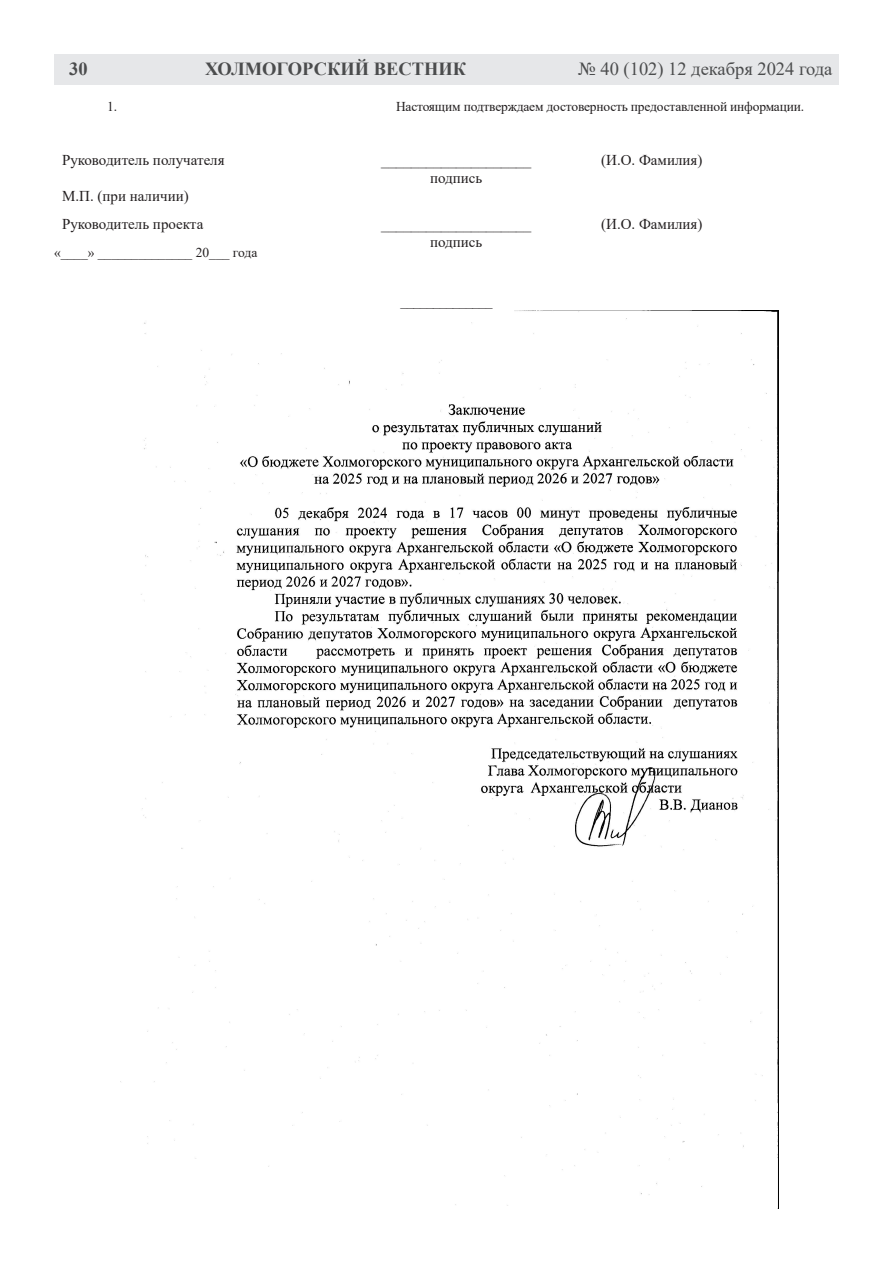
<style>
.page{position:relative;width:893px;height:1263px;background:#fff}
.page>*{position:absolute;margin:0;border:0;box-sizing:border-box;transform-origin:0 0}
.t1{font:18.45px "Times New Roman";color:#4b4c4d}
.t2{font:700 18.45px "Times New Roman";color:#4b4c4d}
.Обычный{font:15px "Times New Roman";color:#231f20}
.Обычный-2{font:13.5px "Times New Roman";letter-spacing:-.015em;color:#231f20}
.Абзац_списка{font:13.5px "Times New Roman";color:#231f20}
</style>
<div class="page">
<div style="left:54px;top:54px;width:785px;height:31px;background:#e6e7e9"></div>
<img style="left:120px;top:310px;width:658px;height:899px">
<p class="t2" style="left:69px;top:55px;width:20px">30</p>
<p class="t2" style="left:205px;top:55px;width:262px">ХОЛМОГОРСКИЙ ВЕСТНИК</p>
<p class="t1" style="left:578px;top:56px;width:256px">№ 40 (102) 12 декабря 2024 года</p>
<p class="Обычный-2" style="left:107px;top:97px;width:11px">1.</p>
<p class="Обычный-2" style="left:396px;top:97px;width:410px">Настоящим подтверждаем достоверность предоставленной информации.</p>
<p class="Обычный" style="left:62px;top:149px;width:164px">Руководитель получателя</p>
<p class="Обычный" style="left:62px;top:185px;width:128px">М.П. (при наличии)</p>
<p class="Обычный" style="left:62px;top:214px;width:143px">Руководитель проекта</p>
<p class="Обычный-2" style="left:54px;top:243px;width:205px">«____» ______________ 20___ года</p>
<p class="Обычный" style="left:381px;top:149px;width:151px">____________________</p>
<p class="Обычный" style="left:430px;top:167px;width:54px">подпись</p>
<p class="Обычный" style="left:381px;top:214px;width:151px">____________________</p>
<p class="Обычный" style="left:430px;top:232px;width:54px">подпись</p>
<p class="Абзац_списка" style="left:401px;top:292px;width:93px">______________</p>
<p class="Обычный" style="left:601px;top:149px;width:103px">(И.О. Фамилия)</p>
<p class="Обычный" style="left:601px;top:214px;width:103px">(И.О. Фамилия)</p>
</div>
